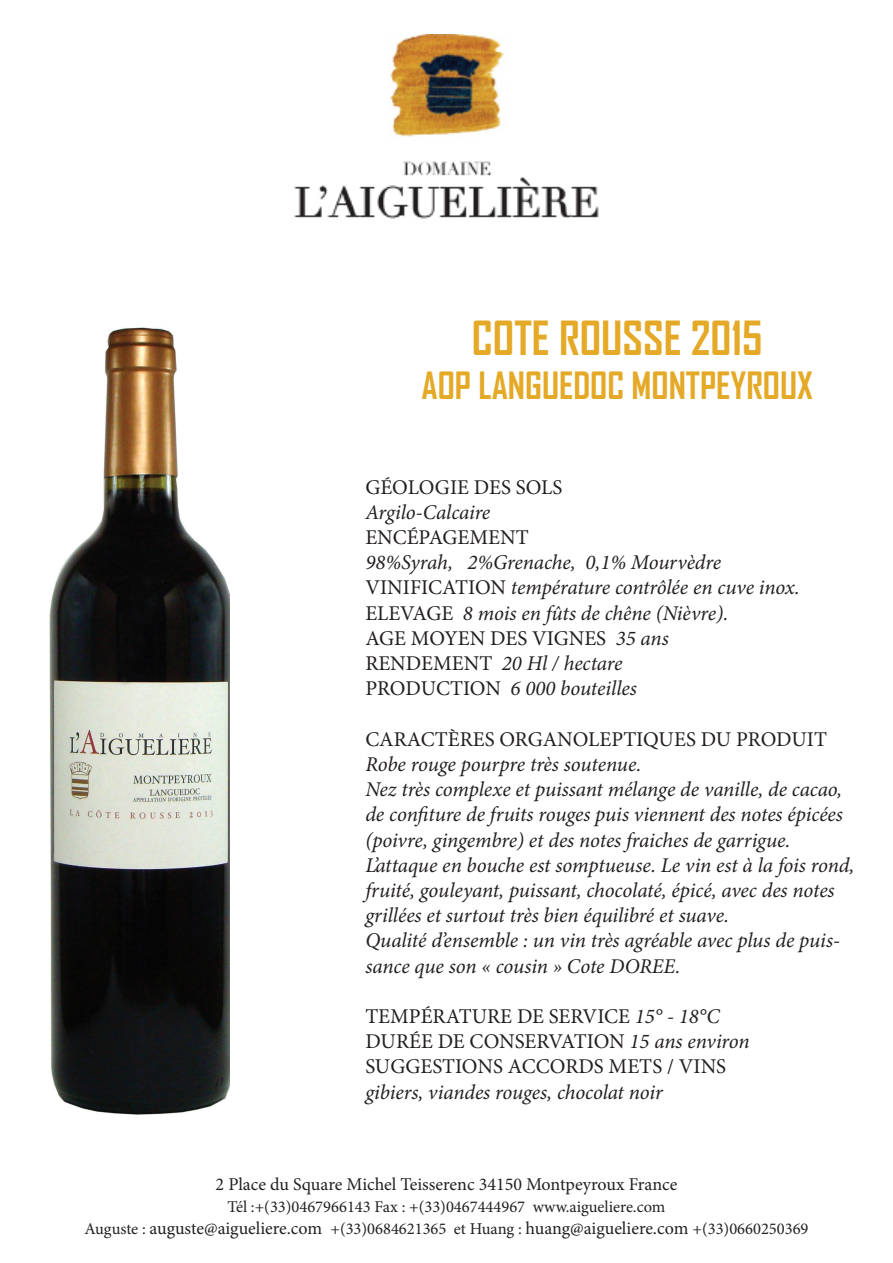
<style>
.page{position:relative;width:893px;height:1263px;background:#fff}
.page>*{position:absolute;margin:0;border:0;box-sizing:border-box;transform-origin:0 0}
.t1{font:700 45px "Agency FB";color:#e4a926}
.t2{font:700 36px "Agency FB";color:#e4a926}
.t3{font:italic 21px/25.2px "Minion Pro";letter-spacing:-.01em;color:#231f20}
.t4{font:21px/25.2px "Minion Pro";color:#231f20}
.t5{font:18px "Minion Pro";letter-spacing:-.005em;color:#231f20}
.t6{font:16.5px/21.6px "Minion Pro";color:#231f20;text-align:center}
.s1{font-style:normal}
.s2{font-style:italic}
.s3{font-size:18px}
</style>
<div class="page">
<img style="left:294px;top:34px;width:305px;height:185px">
<img style="left:50px;top:327px;width:180px;height:787px">
<h1 class="t1" style="left:472px;top:311px;width:292px">COTE ROUSSE 2015</h1>
<h2 class="t2" style="left:421px;top:363px;width:393px">AOP LANGUEDOC MONTPEYROUX</h2>
<p class="t4" style="left:365px;top:474px;width:199px">GÉOLOGIE DES SOLS</p>
<p class="t3" style="left:365px;top:499px;width:127px">Argilo-Calcaire</p>
<p class="t4" style="left:365px;top:525px;width:165px">ENCÉPAGEMENT</p>
<p class="t3" style="left:365px;top:550px;width:436px">98%Syrah, 2%Grenache, 0,1% Mourvèdre <span class="s1">VINIFICATION</span> température contrôlée en cuve inox.<br><span class="s1">ELEVAGE</span> 8 mois en fûts de chêne (Nièvre).<br><span class="s1">AGE MOYEN DES VIGNES</span> 35 ans <span class="s1">RENDEMENT</span> 20 Hl / hectare<br><span class="s1">PRODUCTION</span> 6 000 bouteilles</p>
<p class="t4" style="left:365px;top:726px;width:463px">CARACTÈRES ORGANOLEPTIQUES DU PRODUIT</p>
<p class="t3" style="left:365px;top:751px;width:491px">Robe rouge pourpre très soutenue.<br>Nez très complexe et puissant mélange de vanille, de cacao, de confiture de fruits rouges puis viennent des notes épicées (poivre, gingembre) et des notes fraiches de garrigue.<br>L’attaque en bouche est somptueuse. Le vin est à la fois rond, fruité, gouleyant, puissant, chocolaté, épicé, avec des notes grillées et surtout très bien équilibré et suave.<br>Qualité d’ensemble : un vin très agréable avec plus de puis&shy;sance que son « cousin » Cote DOREE.</p>
<p class="t4" style="left:365px;top:1004px;width:386px">TEMPÉRATURE DE SERVICE <span class="s2">15° - 18°C<br></span>DURÉE DE CONSERVATION <span class="s2">15 ans environ<br></span>SUGGESTIONS ACCORDS METS / VINS</p>
<p class="t3" style="left:365px;top:1079px;width:299px">gibiers, viandes rouges, chocolat noir</p>
<p class="t5" style="left:216px;top:1173px;width:463px">2 Place du Square Michel Teisserenc 34150 Montpeyroux France</p>
<p class="t6" style="left:84px;top:1196px;width:726px">Tél :+(33)0467966143 Fax : +(33)0467444967 www.aigueliere.com<br>Auguste : <span class="s3">auguste@aigueliere.com</span> +(33)0684621365 et Huang : <span class="s3">huang@aigueliere.com</span> +(33)0660250369</p>
</div>
